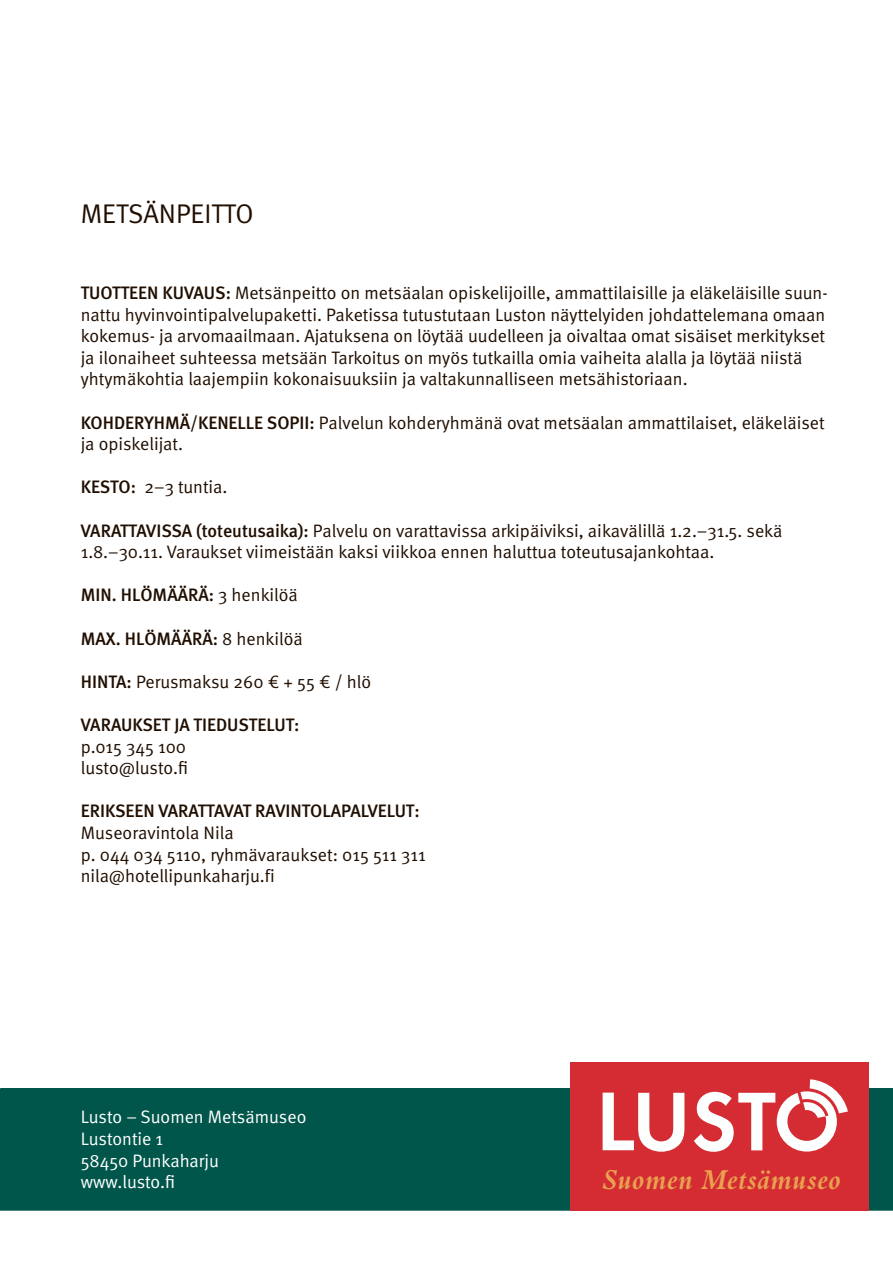
<style>
.page{position:relative;width:893px;height:1263px;background:#fff}
.page>*{position:absolute;margin:0;border:0;box-sizing:border-box;transform-origin:0 0}
.t1{font:italic 700 30.15px "Bembo";letter-spacing:.015em;color:#e8a14f;scale:.94 1}
.t2{font:27px "Meta Normal";color:#200e00}
.t3{font:18px/21.6px "Meta Normal";color:#200e00}
.t4{font:500 18px "Meta";color:#200e00}
.t5{font:18px "Meta Normal";color:#fff}
.s1{font-family:"Meta";font-weight:500}
.s2{font-family:"Meta Normal";font-weight:400}
</style>
<div class="page">
<div style="left:1px;top:1089px;width:891px;height:121px;background:#00564a"></div>
<div style="left:0;top:1088px;width:893px;height:123px;border:1px solid #00564a"></div>
<div style="left:571px;top:1062px;width:298px;height:148px;background:#d52c33"></div>
<svg style="left:603px;top:1092px;width:81px;height:60px"></svg>
<svg style="left:694px;top:1079px;width:154px;height:73px"></svg>
<p class="t2" style="left:81px;top:198px;width:174px">METSÄNPEITTO</p>
<p class="t3" style="left:81px;top:282px;width:748px"><span class="s1">TUOTTEEN KUVAUS:</span> Metsänpeitto on metsäalan opiskelijoille, ammattilaisille ja eläkeläisille suun&shy;nattu hyvinvointipalvelupaketti. Paketissa tutustutaan Luston näyttelyiden johdattelemana omaan kokemus- ja arvomaailmaan. Ajatuksena on löytää uudelleen ja oivaltaa omat sisäiset merkitykset ja ilonaiheet suhteessa metsään Tarkoitus on myös tutkailla omia vaiheita alalla ja löytää niistä yhtymäkohtia laajempiin kokonaisuuksiin ja valtakunnalliseen metsähistoriaan.</p>
<p class="t3" style="left:81px;top:411px;width:745px"><span class="s1">KOHDERYHMÄ/KENELLE SOPII:</span> Palvelun kohderyhmänä ovat metsäalan ammattilaiset, eläkeläiset ja opiskelijat.</p>
<p class="t3" style="left:81px;top:476px;width:148px"><span class="s1">KESTO:</span> 2–3 tuntia.</p>
<p class="t3" style="left:81px;top:519px;width:703px"><span class="s1">VARATTAVISSA (toteutusaika):</span> Palvelu on varattavissa arkipäiviksi, aikavälillä 1.2.–31.5. sekä<br>1.8.–30.11. Varaukset viimeistään kaksi viikkoa ennen haluttua toteutusajankohtaa.</p>
<p class="t4" style="left:81px;top:584px;width:219px">MIN. HLÖMÄÄRÄ: <span class="s2">3 henkilöä</span></p>
<p class="t4" style="left:81px;top:628px;width:224px">MAX. HLÖMÄÄRÄ: <span class="s2">8 henkilöä</span></p>
<p class="t3" style="left:81px;top:670px;width:292px"><span class="s1">HINTA:</span> Perusmaksu 260 € + 55 € / hlö</p>
<p class="t4" style="left:81px;top:714px;width:220px">VARAUKSET JA TIEDUSTELUT:</p>
<p class="t3" style="left:81px;top:735px;width:107px">p.015 345 100</p>
<p class="t3" style="left:81px;top:757px;width:109px">lusto@lusto.fi</p>
<p class="t4" style="left:81px;top:800px;width:341px">ERIKSEEN VARATTAVAT RAVINTOLAPALVELUT:</p>
<p class="t3" style="left:81px;top:822px;width:154px">Museoravintola Nila</p>
<p class="t3" style="left:81px;top:843px;width:347px">p. 044 034 5110, ryhmävaraukset: 015 511 311</p>
<p class="t3" style="left:81px;top:865px;width:195px">nila@hotellipunkaharju.fi</p>
<p class="t5" style="left:81px;top:1107px;width:227px">Lusto – Suomen Metsämuseo</p>
<p class="t5" style="left:81px;top:1128px;width:84px">Lustontie 1</p>
<p class="t5" style="left:81px;top:1150px;width:140px">58450 Punkaharju</p>
<p class="t5" style="left:81px;top:1171px;width:96px">www.lusto.fi</p>
<p class="t1" style="left:602px;top:1163px;width:256px">Suomen Metsämuseo</p>
</div>
